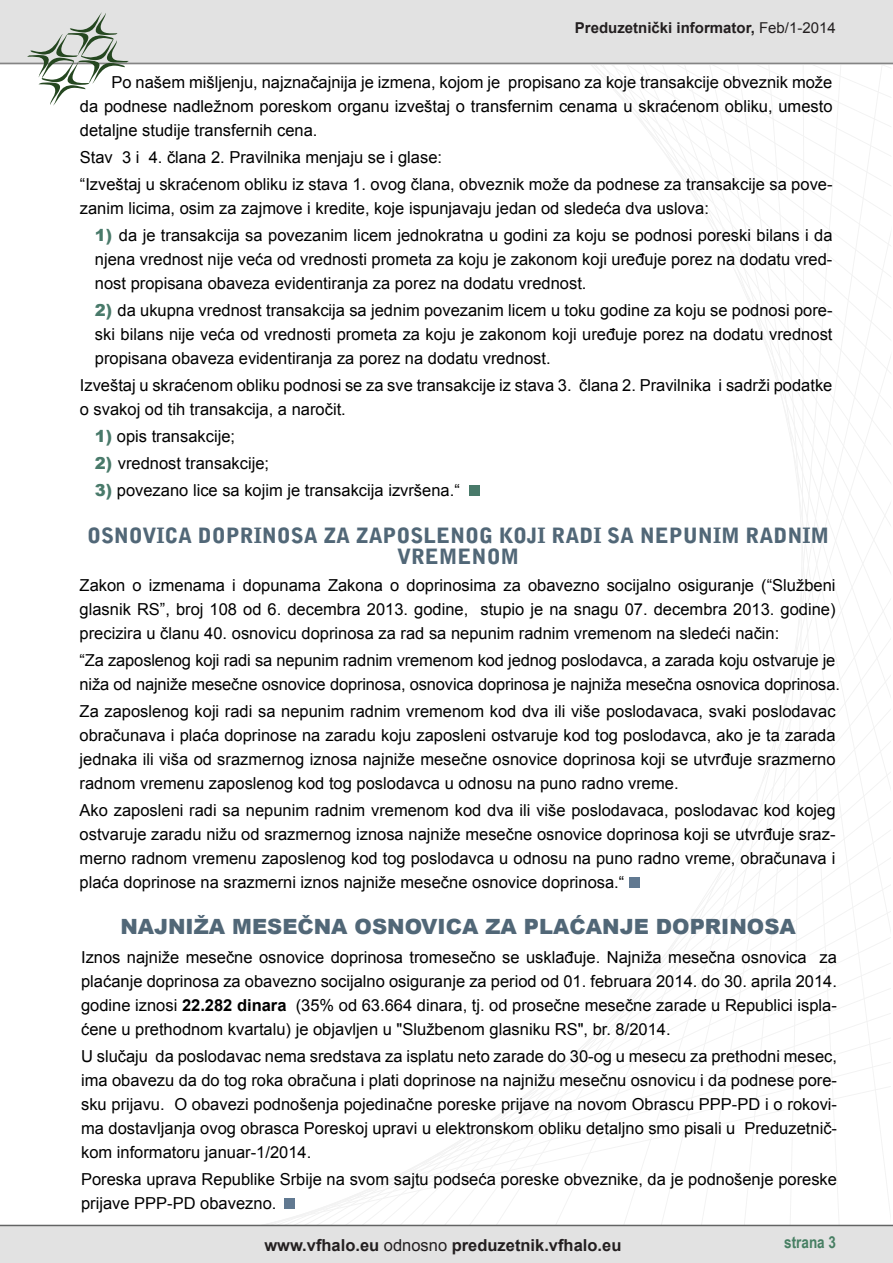
<style>
.page{position:relative;width:893px;height:1263px;background:#fff}
.page>*{position:absolute;margin:0;border:0;box-sizing:border-box;transform-origin:0 0}
.t1{font:900 21px/21px "Bell Gothic Std";color:#516777;text-align:center}
.t2{font:900 21px "Arial";color:#516777}
.t3{font:16.5px/24px "Arial";color:#000;text-align:justify}
.t4{font:700 16.5px "Arial";color:#231f20}
.t5{font:700 16.5px "Arial Narrow";color:#477f63}
.t6{font:700 15px "Arial";color:#231f20}
.s1{font-weight:400}
.s2{font-weight:900;color:#497a6a}
.s3{font-weight:700}
</style>
<div class="page">
<svg style="left:479px;top:106px;width:412px;height:993px"></svg>
<div style="left:0;top:1226px;width:893px;height:37px;background:#e2e2e2"></div>
<hr style="left:0;top:63px;width:893px;height:1px;background:#848484">
<svg style="left:0;top:0;width:892px;height:106px"></svg>
<hr style="left:0;top:1225px;width:893px;height:1px;background:#636464">
<div style="left:629px;top:877px;width:11px;height:10px;background:#617991"></div>
<div style="left:469px;top:485px;width:10px;height:11px;background:#497a6a"></div>
<div style="left:284px;top:1198px;width:11px;height:10px;background:#617991"></div>
<p class="t6" style="left:575px;top:17px;width:262px">Preduzetnički informator, <span class="s1">Feb/1-2014</span></p>
<p class="t3" style="left:80px;top:70px;width:754px;text-indent:32px">Po našem mišljenju, najznačajnija je izmena, kojom je propisano za koje transakcije obveznik može da podnese nadležnom poreskom organu izveštaj o transfernim cenama u skraćenom obliku, umesto detaljne studije transfernih cena.</p>
<p class="t3" style="left:80px;top:144px;width:754px;line-height:27px">Stav 3 i 4. člana 2. Pravilnika menjaju se i glase:<br>“Izveštaj u skraćenom obliku iz stava 1. ovog člana, obveznik može da podnese za transakcije sa pove-</p>
<p class="t3" style="left:80px;top:196px;width:631px">zanim licima, osim za zajmove i kredite, koje ispunjavaju jedan od sledeća dva uslova:</p>
<p class="t3" style="left:95px;top:223px;width:739px"><span class="s2">1)</span> da je transakcija sa povezanim licem jednokratna u godini za koju se podnosi poreski bilans i da njena vrednost nije veća od vrednosti prometa za koju je zakonom koji uređuje porez na dodatu vred&shy;nost propisana obaveza evidentiranja za porez na dodatu vrednost.</p>
<p class="t3" style="left:95px;top:298px;width:739px"><span class="s2">2)</span> da ukupna vrednost transakcija sa jednim povezanim licem u toku godine za koju se podnosi pore&shy;ski bilans nije veća od vrednosti prometa za koju je zakonom koji uređuje porez na dodatu vrednost propisana obaveza evidentiranja za porez na dodatu vrednost.</p>
<p class="t3" style="left:80px;top:373px;width:754px">Izveštaj u skraćenom obliku podnosi se za sve transakcije iz stava 3. člana 2. Pravilnika i sadrži podatke o svakoj od tih transakcija, a naročit.</p>
<p class="t3" style="left:95px;top:424px;width:142px"><span class="s2">1)</span> opis transakcije;</p>
<p class="t3" style="left:95px;top:451px;width:176px"><span class="s2">2)</span> vrednost transakcije;</p>
<p class="t3" style="left:95px;top:478px;width:366px"><span class="s2">3)</span> povezano lice sa kojim je transakcija izvršena.“</p>
<p class="t1" style="left:87px;top:525px;width:744px">OSNOVICA DOPRINOSA ZA ZAPOSLENOG KOJI RADI SA NEPUNIM RADNIM<br>VREMENOM</p>
<p class="t3" style="left:80px;top:573px;width:757px">Zakon o izmenama i dopunama Zakona o doprinosima za obavezno socijalno osiguranje (“Službeni glasnik RS”, broj 108 od 6. decembra 2013. godine, stupio je na snagu 07. decembra 2013. godine) precizira u članu 40. osnovicu doprinosa za rad sa nepunim radnim vremenom na sledeći način:</p>
<p class="t3" style="left:80px;top:648px;width:762px">“Za zaposlenog koji radi sa nepunim radnim vremenom kod jednog poslodavca, a zarada koju ostvaruje je niža od najniže mesečne osnovice doprinosa, osnovica doprinosa je najniža mesečna osnovica doprinosa.</p>
<p class="t3" style="left:80px;top:699px;width:757px">Za zaposlenog koji radi sa nepunim radnim vremenom kod dva ili više poslodavaca, svaki poslodavac obračunava i plaća doprinose na zaradu koju zaposleni ostvaruje kod tog poslodavca, ako je ta zarada jednaka ili viša od srazmernog iznosa najniže mesečne osnovice doprinosa koji se utvrđuje srazmerno radnom vremenu zaposlenog kod tog poslodavca u odnosu na puno radno vreme.</p>
<p class="t3" style="left:80px;top:798px;width:757px">Ako zaposleni radi sa nepunim radnim vremenom kod dva ili više poslodavaca, poslodavac kod kojeg ostvaruje zaradu nižu od srazmernog iznosa najniže mesečne osnovice doprinosa koji se utvrđuje sraz&shy;merno radnom vremenu zaposlenog kod tog poslodavca u odnosu na puno radno vreme, obračunava i plaća doprinose na srazmerni iznos najniže mesečne osnovice doprinosa.“</p>
<p class="t2" style="left:120px;top:912px;width:677px">NAJNIŽA MESEČNA OSNOVICA ZA PLAĆANJE DOPRINOSA</p>
<p class="t3" style="left:81px;top:945px;width:757px">Iznos najniže mesečne osnovice doprinosa tromesečno se usklađuje. Najniža mesečna osnovica za plaćanje doprinosa za obavezno socijalno osiguranje za period od 01. februara 2014. do 30. aprila 2014. godine iznosi <span class="s3">22.282 dinara</span> (35% od 63.664 dinara, tj. od prosečne mesečne zarade u Republici ispla&shy;ćene u prethodnom kvartalu) je objavljen u "Službenom glasniku RS", br. 8/2014.</p>
<p class="t3" style="left:81px;top:1044px;width:757px">U slučaju da poslodavac nema sredstava za isplatu neto zarade do 30-og u mesecu za prethodni mesec, ima obavezu da do tog roka obračuna i plati doprinose na najnižu mesečnu osnovicu i da podnese pore&shy;sku prijavu. O obavezi podnošenja pojedinačne poreske prijave na novom Obrascu PPP-PD i o rokovi&shy;ma dostavljanja ovog obrasca Poreskoj upravi u elektronskom obliku detaljno smo pisali u Preduzetnič&shy;kom informatoru januar-1/2014.</p>
<p class="t3" style="left:81px;top:1167px;width:757px">Poreska uprava Republike Srbije na svom sajtu podseća poreske obveznike, da je podnošenje poreske prijave PPP-PD obavezno.</p>
<p class="t4" style="left:264px;top:1234px;width:359px">www.vfhalo.eu <span class="s1">odnosno</span> preduzetnik.vfhalo.eu</p>
<p class="t5" style="left:784px;top:1229px;width:53px">strana 3</p>
</div>
